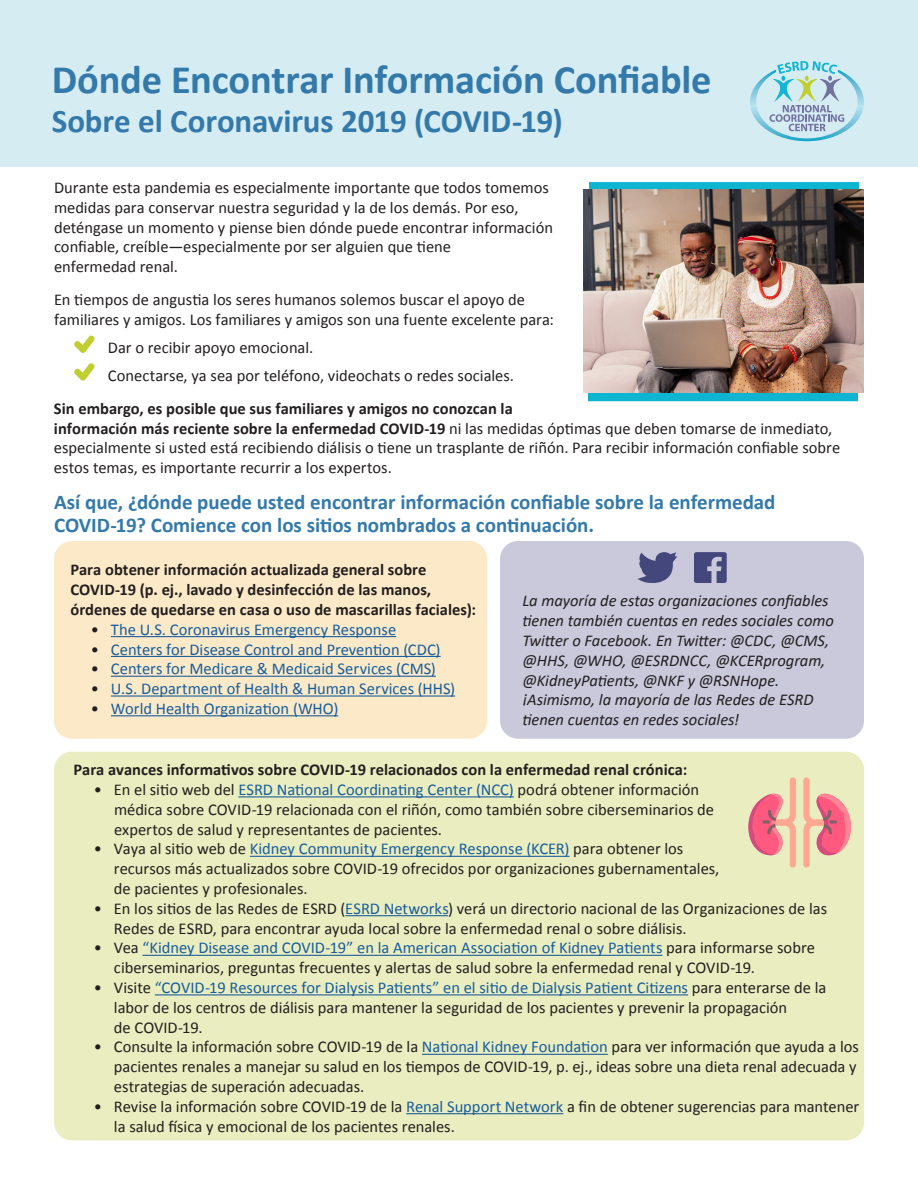
<style>
.page{position:relative;width:918px;height:1188px;background:#fff}
.page>*{position:absolute;margin:0;border:0;box-sizing:border-box;transform-origin:0 0}
.t1{font:700 40.5px "Calibri";letter-spacing:-.005em;color:#3379aa}
.t2{font:700 33px "Calibri";letter-spacing:-.005em;color:#3379aa}
.t3{font:700 21px/22.5px "Calibri";color:#3379aa}
.t4{font:16.5px/19.8px "Calibri";color:#231f20}
.t5{font:italic 16.5px/19.8px "Calibri";letter-spacing:-.005em;color:#231f20}
.t6{font:700 16.5px/19.8px "Calibri";color:#231f20}
.t7{font:16.5px "Calibri";color:#175d9e}
.s1{font-weight:700}
.s2{color:#231f20}
.s3{color:#175d9e}
</style>
<div class="page">
<div style="left:54px;top:541px;width:433px;height:198px;background:#fce9c7;border-radius:18px"></div>
<div style="left:500px;top:541px;width:364px;height:198px;background:#cac9dc;border-radius:18px"></div>
<div style="left:54px;top:752px;width:810px;height:388px;background:#eaedbf;border-radius:18px"></div>
<div style="left:0;top:0;width:918px;height:166px;background:#d6ecf3"></div>
<svg style="left:74px;top:335px;width:21px;height:18px"></svg>
<svg style="left:74px;top:363px;width:21px;height:18px"></svg>
<svg style="left:750px;top:61px;width:114px;height:80px"></svg>
<hr style="left:238px;top:796px;width:276px;height:1px;background:#175d9e">
<hr style="left:250px;top:856px;width:320px;height:1px;background:#175d9e">
<hr style="left:345px;top:915px;width:103px;height:1px;background:#175d9e">
<hr style="left:142px;top:955px;width:520px;height:1px;background:#175d9e">
<hr style="left:155px;top:994px;width:533px;height:1px;background:#175d9e">
<hr style="left:422px;top:1054px;width:186px;height:1px;background:#175d9e">
<hr style="left:406px;top:1113px;width:157px;height:1px;background:#175d9e">
<hr style="left:111px;top:636px;width:285px;height:1px;background:#175d9e">
<hr style="left:111px;top:656px;width:330px;height:1px;background:#175d9e">
<hr style="left:111px;top:676px;width:325px;height:1px;background:#175d9e">
<hr style="left:111px;top:695px;width:344px;height:2px;background:#175d9e">
<hr style="left:111px;top:715px;width:227px;height:1px;background:#175d9e">
<div style="left:589px;top:182px;width:270px;height:9px;background:#0db5d1"></div>
<div style="left:588px;top:392px;width:270px;height:9px;background:#0db5d1"></div>
<img style="left:584px;top:190px;width:280px;height:202px">
<svg style="left:803px;top:777px;width:48px;height:91px"></svg>
<svg style="left:748px;top:777px;width:48px;height:91px"></svg>
<svg style="left:694px;top:552px;width:33px;height:31px"></svg>
<svg style="left:637px;top:552px;width:40px;height:31px"></svg>
<h1 class="t1" style="left:52px;top:53px;width:661px">Dónde Encontrar Información Confiable</h1>
<h1 class="t2" style="left:52px;top:100px;width:513px">Sobre el Coronavirus 2019 (COVID-19)</h1>
<p class="t4" style="left:54px;top:178px;width:501px">Durante esta pandemia es especialmente importante que todos tomemos medidas para conservar nuestra seguridad y la de los demás. Por eso, deténgase un momento y piense bien dónde puede encontrar información confiable, creíble—especialmente por ser alguien que tiene<br>enfermedad renal.</p>
<p class="t4" style="left:54px;top:290px;width:501px">En tiempos de angustia los seres humanos solemos buscar el apoyo de familiares y amigos. Los familiares y amigos son una fuente excelente para:</p>
<p class="t4" style="left:108px;top:334px;width:408px;line-height:27.6px">Dar o recibir apoyo emocional.<br>Conectarse, ya sea por teléfono, videochats o redes sociales.</p>
<p class="t4" style="left:54px;top:399px;width:788px"><span class="s1">Sin embargo, es posible que sus familiares y amigos no conozcan la<br>información más reciente sobre la enfermedad COVID-19</span> ni las medidas óptimas que deben tomarse de inmediato, especialmente si usted está recibiendo diálisis o tiene un trasplante de riñón. Para recibir información confiable sobre estos temas, es importante recurrir a los expertos.</p>
<h2 class="t3" style="left:54px;top:491px;width:723px">Así que, ¿dónde puede usted encontrar información confiable sobre la enfermedad<br>COVID-19? Comience con los sitios nombrados a continuación.</h2>
<p class="t6" style="left:70px;top:560px;width:407px">Para obtener información actualizada general sobre<br>COVID-19 (p. ej., lavado y desinfección de las manos, órdenes de quedarse en casa o uso de mascarillas faciales):</p>
<p class="t7" style="left:91px;top:619px;width:307px"><span class="s2">•</span> The U.S. Coronavirus Emergency Response</p>
<p class="t7" style="left:91px;top:639px;width:351px"><span class="s2">•</span> Centers for Disease Control and Prevention (CDC)</p>
<p class="t7" style="left:91px;top:658px;width:347px"><span class="s2">•</span> Centers for Medicare &amp; Medicaid Services (CMS)</p>
<p class="t7" style="left:91px;top:678px;width:366px"><span class="s2">•</span> U.S. Department of Health &amp; Human Services (HHS)</p>
<p class="t7" style="left:91px;top:698px;width:249px"><span class="s2">•</span> World Health Organization (WHO)</p>
<p class="t5" style="left:522px;top:590px;width:313px">La mayoría de estas organizaciones confiables tienen también cuentas en redes sociales como Twitter o Facebook. En Twitter: @CDC, @CMS, @HHS, @WHO, @ESRDNCC, @KCERprogram, @KidneyPatients, @NKF y @RSNHope. ¡Asimismo, la mayoría de las Redes de ESRD tienen cuentas en redes sociales!</p>
<p class="t6" style="left:74px;top:760px;width:615px">Para avances informativos sobre COVID-19 relacionados con la enfermedad renal crónica:</p>
<p class="t4" style="left:114px;top:780px;width:602px;text-indent:-20px">• En el sitio web del <span class="s3">ESRD National Coordinating Center (NCC)</span> podrá obtener información médica sobre COVID-19 relacionada con el riñón, como también sobre ciberseminarios de expertos de salud y representantes de pacientes.</p>
<p class="t4" style="left:114px;top:839px;width:607px;text-indent:-20px">• Vaya al sitio web de <span class="s3">Kidney Community Emergency Response (KCER)</span> para obtener los recursos más actualizados sobre COVID-19 ofrecidos por organizaciones gubernamentales, de pacientes y profesionales.</p>
<p class="t4" style="left:114px;top:899px;width:715px;text-indent:-20px">• En los sitios de las Redes de ESRD (<span class="s3">ESRD Networks</span>) verá un directorio nacional de las Organizaciones de las<br>Redes de ESRD, para encontrar ayuda local sobre la enfermedad renal o sobre diálisis.</p>
<p class="t4" style="left:114px;top:938px;width:703px;text-indent:-20px">• Vea <span class="s3">“Kidney Disease and COVID-19” en la American Association of Kidney Patients</span> para informarse sobre ciberseminarios, preguntas frecuentes y alertas de salud sobre la enfermedad renal y COVID-19.</p>
<p class="t4" style="left:114px;top:978px;width:714px;text-indent:-20px">• Visite <span class="s3">“COVID-19 Resources for Dialysis Patients” en el sitio de Dialysis Patient Citizens</span> para enterarse de la labor de los centros de diálisis para mantener la seguridad de los pacientes y prevenir la propagación<br>de COVID-19.</p>
<p class="t4" style="left:114px;top:1037px;width:747px;text-indent:-20px">• Consulte la información sobre COVID-19 de la <span class="s3">National Kidney Foundation</span> para ver información que ayuda a los pacientes renales a manejar su salud en los tiempos de COVID-19, p. ej., ideas sobre una dieta renal adecuada y estrategias de superación adecuadas.</p>
<p class="t4" style="left:114px;top:1097px;width:747px;text-indent:-20px">• Revise la información sobre COVID-19 de la <span class="s3">Renal Support Network</span> a fin de obtener sugerencias para mantener la salud física y emocional de los pacientes renales.</p>
</div>
